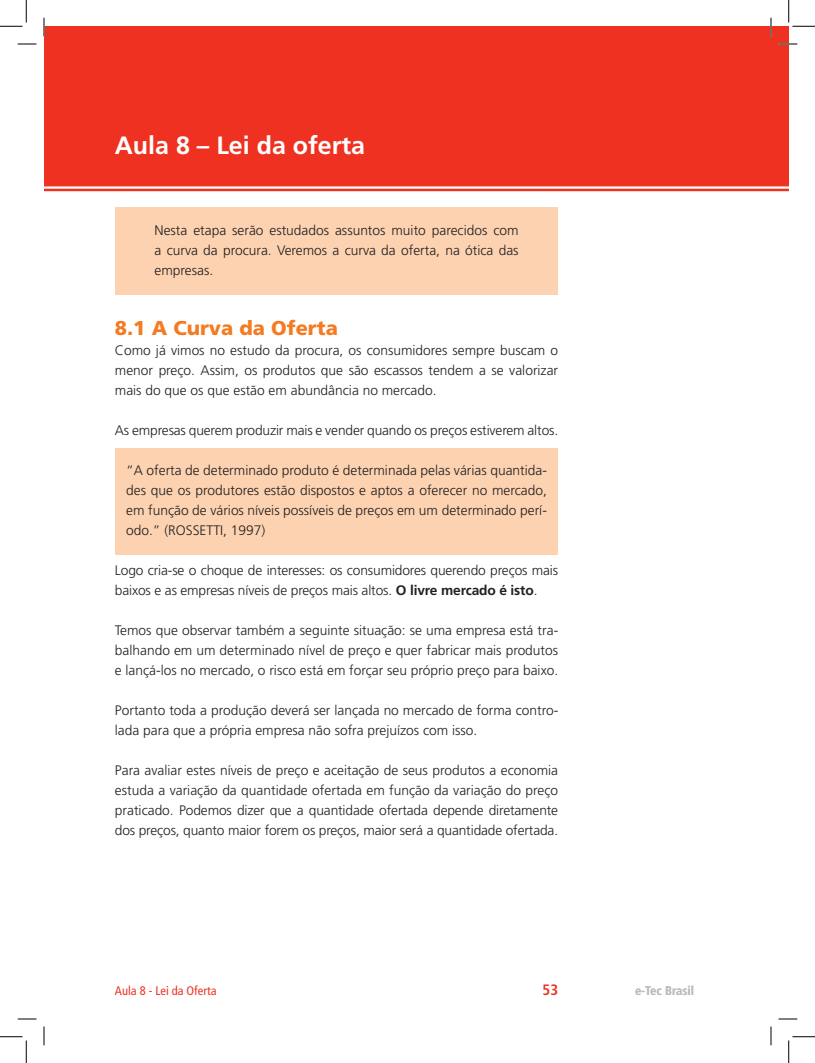
<style>
.page{position:relative;width:815px;height:1063px;background:#fff}
.page>*{position:absolute;margin:0;border:0;box-sizing:border-box;transform-origin:0 0}
.t1{font:700 25px "Frutiger LT Std";color:#fff}
.t2{font:900 20px "Frutiger LT Std";color:#f47b21}
.t3{font:700 condensed 15px "Frutiger LT Std";color:#ef3122}
.t4{font:300 13.75px/20px "Frutiger LT Std";color:#231f20;text-align:justify}
.t5{font:condensed 12.5px "Frutiger LT Std";color:#ef3122}
.t6{font:700 condensed 12.5px "Frutiger LT Std";color:#bcbdc0}
.s1{font-weight:700}
</style>
<div class="page">
<div style="left:44px;top:26px;width:744px;height:160px;background:#ef3122"></div>
<hr style="left:44px;top:189px;width:744px;height:2px;background:#ef3122">
<div style="left:115px;top:207px;width:442px;height:88px;background:#fcd2b0"></div>
<div style="left:115px;top:448px;width:442px;height:106px;background:#fcd2b0"></div>
<svg style="left:18px;top:43px;width:18px;height:2px"></svg>
<svg style="left:778px;top:43px;width:19px;height:2px"></svg>
<svg style="left:18px;top:1018px;width:18px;height:1px"></svg>
<svg style="left:778px;top:1018px;width:19px;height:1px"></svg>
<svg style="left:43px;top:18px;width:2px;height:18px"></svg>
<svg style="left:43px;top:1026px;width:2px;height:19px"></svg>
<svg style="left:770px;top:18px;width:1px;height:18px"></svg>
<svg style="left:770px;top:1026px;width:1px;height:19px"></svg>
<svg style="left:0;top:0;width:27px;height:27px"></svg>
<svg style="left:0;top:1036px;width:27px;height:26px"></svg>
<svg style="left:788px;top:0;width:26px;height:27px"></svg>
<svg style="left:788px;top:1036px;width:26px;height:26px"></svg>
<h1 class="t1" style="left:115px;top:130px;width:252px">Aula 8 – Lei da oferta</h1>
<p class="t4" style="left:154px;top:220px;width:365px">Nesta etapa serão estudados assuntos muito parecidos com a curva da procura. Veremos a curva da oferta, na ótica das empresas.</p>
<h2 class="t2" style="left:115px;top:316px;width:224px">8.1 A Curva da Oferta</h2>
<p class="t4" style="left:115px;top:340px;width:444px">Como já vimos no estudo da procura, os consumidores sempre buscam o menor preço. Assim, os produtos que são escassos tendem a se valorizar mais do que os que estão em abundância no mercado.</p>
<p class="t4" style="left:115px;top:420px;width:444px">As empresas querem produzir mais e vender quando os preços estiverem altos.</p>
<p class="t4" style="left:126px;top:460px;width:422px">“A oferta de determinado produto é determinada pelas várias quantida&shy;des que os produtores estão dispostos e aptos a oferecer no mercado, em função de vários níveis possíveis de preços em um determinado perí&shy;odo.” (ROSSETTI, 1997)</p>
<p class="t4" style="left:115px;top:560px;width:444px">Logo cria-se o choque de interesses: os consumidores querendo preços mais baixos e as empresas níveis de preços mais altos. <span class="s1">O livre mercado é isto</span>.</p>
<p class="t4" style="left:115px;top:620px;width:444px">Temos que observar também a seguinte situação: se uma empresa está tra&shy;balhando em um determinado nível de preço e quer fabricar mais produtos e lançá-los no mercado, o risco está em forçar seu próprio preço para baixo.</p>
<p class="t4" style="left:115px;top:700px;width:444px">Portanto toda a produção deverá ser lançada no mercado de forma contro&shy;lada para que a própria empresa não sofra prejuízos com isso.</p>
<p class="t4" style="left:115px;top:760px;width:444px">Para avaliar estes níveis de preço e aceitação de seus produtos a economia estuda a variação da quantidade ofertada em função da variação do preço praticado. Podemos dizer que a quantidade ofertada depende diretamente dos preços, quanto maior forem os preços, maior será a quantidade ofertada.</p>
<p class="t5" style="left:115px;top:983px;width:103px">Aula 8 - Lei da Oferta</p>
<p class="t3" style="left:542px;top:981px;width:17px">53</p>
<p class="t6" style="left:635px;top:983px;width:61px">e-Tec Brasil</p>
</div>
